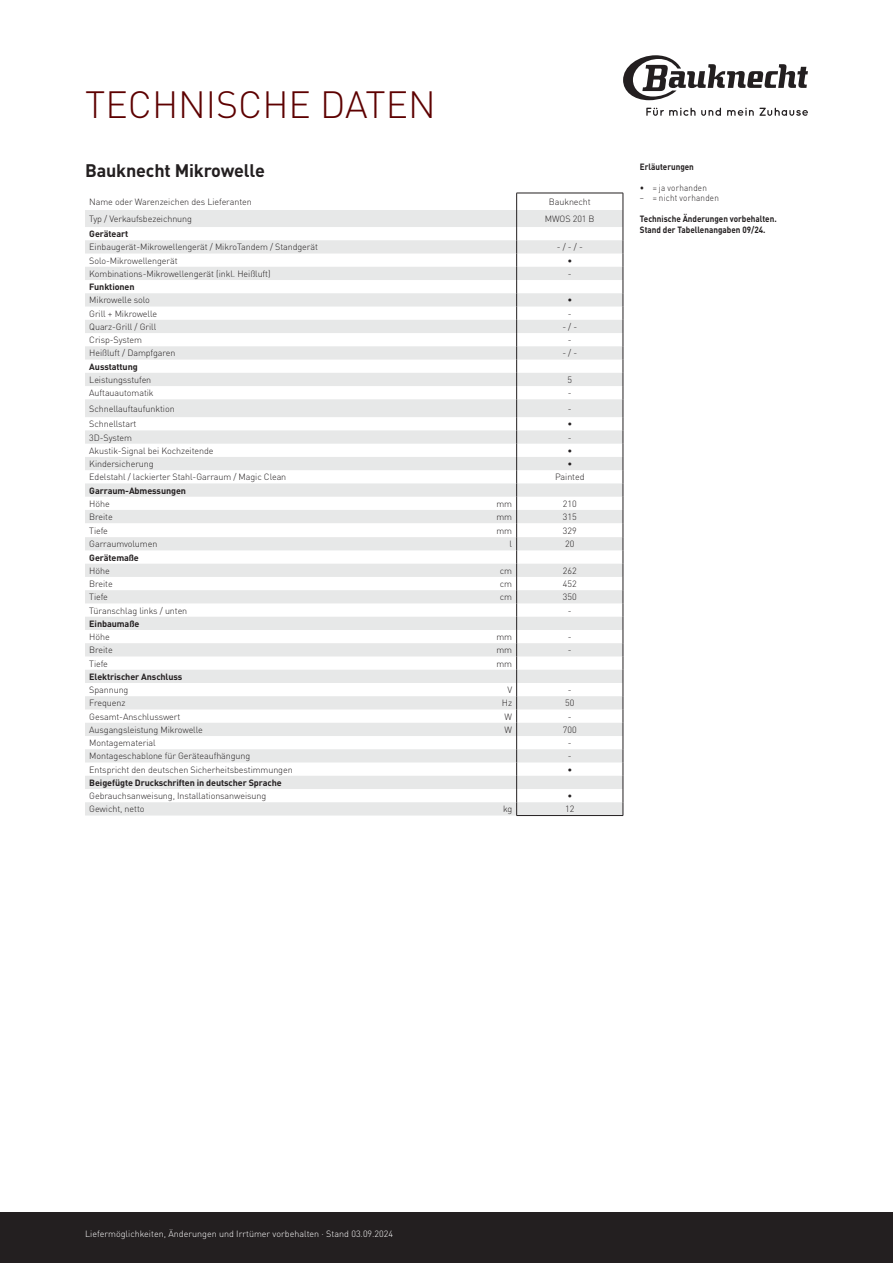
<style>
.page{position:relative;width:893px;height:1263px;background:#fff}
.page>*{position:absolute;margin:0;border:0;box-sizing:border-box;transform-origin:0 0}
.t1{font:300 37.5px "DIN Pro";color:#5d0000}
.t2{font:700 18px "DIN Pro";letter-spacing:-.01em;color:#231f20}
.t3{font:300 9px "DIN Pro";letter-spacing:-.01em;color:#231f20}
.t4{font:700 9px "DIN Pro";letter-spacing:-.01em;color:#231f20}
.t5{font:700 9px/10.5px "DIN Pro";letter-spacing:-.01em;color:#231f20;scale:.9 1}
.t6{font:300 9px "DIN Pro";color:#fff}
.t7{font:300 9px "DIN Pro";letter-spacing:.025em;color:#231f20;scale:.9 1}
.t8{font:300 9px "DIN Pro";letter-spacing:.03em;color:#231f20;scale:.9 1}
</style>
<div class="page">
<div style="left:0;top:1212px;width:893px;height:51px;background:#231f20"></div>
<svg style="left:623px;top:55px;width:185px;height:45px"></svg>
<svg style="left:646px;top:108px;width:75px;height:8px"></svg>
<svg style="left:727px;top:108px;width:81px;height:8px"></svg>
<svg style="left:85px;top:210px;width:538px;height:605px;fill:#edeeee"></svg>
<svg style="left:516px;top:194px;width:1px;height:621px"></svg>
<hr style="left:516px;top:815px;width:107px;height:1px;background:#231f20">
<hr style="left:516px;top:193px;width:107px;height:1px;background:#231f20">
<svg style="left:623px;top:193px;width:1px;height:622px"></svg>
<h1 class="t1" style="left:85px;top:75px;width:352px">TECHNISCHE DATEN</h1>
<h2 class="t2" style="left:85px;top:155px;width:181px">Bauknecht Mikrowelle</h2>
<p class="t3" style="left:89px;top:195px;width:164px">Name oder Warenzeichen des Lieferanten</p>
<p class="t3" style="left:549px;top:195px;width:43px">Bauknecht</p>
<p class="t3" style="left:89px;top:212px;width:104px">Typ / Verkaufsbezeichnung</p>
<p class="t3" style="left:545px;top:212px;width:51px">MWOS 201 B</p>
<p class="t4" style="left:89px;top:226px;width:40px">Geräteart</p>
<p class="t3" style="left:89px;top:240px;width:230px">Einbaugerät-Mikrowellengerät / MikroTandem / Standgerät</p>
<p class="t3" style="left:557px;top:240px;width:28px">- / - / -</p>
<p class="t3" style="left:89px;top:253px;width:90px">Solo-Mikrowellengerät</p>
<p class="t3" style="left:567px;top:253px;width:6px">•</p>
<p class="t3" style="left:89px;top:267px;width:183px">Kombinations-Mikrowellengerät (inkl. Heißluft)</p>
<p class="t3" style="left:568px;top:267px;width:5px">-</p>
<p class="t4" style="left:89px;top:279px;width:47px">Funktionen</p>
<p class="t3" style="left:89px;top:293px;width:62px">Mikrowelle solo</p>
<p class="t3" style="left:567px;top:293px;width:6px">•</p>
<p class="t3" style="left:89px;top:306px;width:69px">Grill + Mikrowelle</p>
<p class="t3" style="left:568px;top:306px;width:5px">-</p>
<p class="t3" style="left:89px;top:320px;width:69px">Quarz-Grill / Grill</p>
<p class="t3" style="left:562px;top:320px;width:16px">- / -</p>
<p class="t3" style="left:89px;top:333px;width:54px">Crisp-System</p>
<p class="t3" style="left:568px;top:333px;width:5px">-</p>
<p class="t3" style="left:89px;top:346px;width:88px">Heißluft / Dampfgaren</p>
<p class="t3" style="left:562px;top:346px;width:16px">- / -</p>
<p class="t4" style="left:89px;top:359px;width:50px">Ausstattung</p>
<p class="t3" style="left:89px;top:373px;width:64px">Leistungsstufen</p>
<p class="t3" style="left:567px;top:373px;width:6px">5</p>
<p class="t3" style="left:89px;top:386px;width:66px">Auftauautomatik</p>
<p class="t3" style="left:568px;top:386px;width:5px">-</p>
<p class="t3" style="left:89px;top:401px;width:87px">Schnellauftaufunktion</p>
<p class="t3" style="left:568px;top:401px;width:5px">-</p>
<p class="t3" style="left:89px;top:417px;width:49px">Schnellstart</p>
<p class="t3" style="left:567px;top:417px;width:6px">•</p>
<p class="t3" style="left:89px;top:430px;width:44px">3D-System</p>
<p class="t3" style="left:568px;top:430px;width:5px">-</p>
<p class="t3" style="left:89px;top:444px;width:126px">Akustik-Signal bei Kochzeitende</p>
<p class="t3" style="left:567px;top:444px;width:6px">•</p>
<p class="t3" style="left:89px;top:457px;width:66px">Kindersicherung</p>
<p class="t3" style="left:567px;top:457px;width:6px">•</p>
<p class="t3" style="left:89px;top:470px;width:199px">Edelstahl / lackierter Stahl-Garraum / Magic Clean</p>
<p class="t3" style="left:555px;top:470px;width:31px">Painted</p>
<p class="t4" style="left:89px;top:483px;width:98px">Garraum-Abmessungen</p>
<p class="t3" style="left:89px;top:497px;width:22px">Höhe</p>
<p class="t3" style="left:496px;top:497px;width:17px">mm</p>
<p class="t3" style="left:563px;top:497px;width:15px">210</p>
<p class="t3" style="left:89px;top:510px;width:25px">Breite</p>
<p class="t3" style="left:496px;top:510px;width:17px">mm</p>
<p class="t3" style="left:563px;top:510px;width:15px">315</p>
<p class="t3" style="left:89px;top:523px;width:20px">Tiefe</p>
<p class="t3" style="left:496px;top:523px;width:17px">mm</p>
<p class="t3" style="left:563px;top:523px;width:15px">329</p>
<p class="t3" style="left:89px;top:537px;width:70px">Garraumvolumen</p>
<p class="t3" style="left:510px;top:537px;width:4px">l</p>
<p class="t3" style="left:565px;top:537px;width:11px">20</p>
<p class="t4" style="left:89px;top:550px;width:51px">Gerätemaße</p>
<p class="t3" style="left:89px;top:564px;width:22px">Höhe</p>
<p class="t3" style="left:500px;top:564px;width:14px">cm</p>
<p class="t3" style="left:563px;top:564px;width:15px">262</p>
<p class="t3" style="left:89px;top:577px;width:25px">Breite</p>
<p class="t3" style="left:500px;top:577px;width:14px">cm</p>
<p class="t3" style="left:563px;top:577px;width:15px">452</p>
<p class="t3" style="left:89px;top:590px;width:20px">Tiefe</p>
<p class="t3" style="left:500px;top:590px;width:14px">cm</p>
<p class="t3" style="left:563px;top:590px;width:15px">350</p>
<p class="t3" style="left:89px;top:603px;width:100px">Türanschlag links / unten</p>
<p class="t3" style="left:568px;top:603px;width:5px">-</p>
<p class="t4" style="left:89px;top:616px;width:52px">Einbaumaße</p>
<p class="t3" style="left:89px;top:630px;width:22px">Höhe</p>
<p class="t3" style="left:496px;top:630px;width:17px">mm</p>
<p class="t3" style="left:568px;top:630px;width:5px">-</p>
<p class="t3" style="left:89px;top:643px;width:25px">Breite</p>
<p class="t3" style="left:496px;top:643px;width:17px">mm</p>
<p class="t3" style="left:568px;top:643px;width:5px">-</p>
<p class="t3" style="left:89px;top:656px;width:20px">Tiefe</p>
<p class="t3" style="left:496px;top:656px;width:17px">mm</p>
<p class="t4" style="left:89px;top:669px;width:95px">Elektrischer Anschluss</p>
<p class="t3" style="left:89px;top:683px;width:41px">Spannung</p>
<p class="t3" style="left:507px;top:683px;width:6px">V</p>
<p class="t3" style="left:568px;top:683px;width:5px">-</p>
<p class="t3" style="left:89px;top:696px;width:38px">Frequenz</p>
<p class="t3" style="left:502px;top:696px;width:12px">Hz</p>
<p class="t3" style="left:565px;top:696px;width:11px">50</p>
<p class="t3" style="left:89px;top:709px;width:93px">Gesamt-Anschlusswert</p>
<p class="t3" style="left:505px;top:709px;width:9px">W</p>
<p class="t3" style="left:568px;top:709px;width:5px">-</p>
<p class="t3" style="left:89px;top:723px;width:115px">Ausgangsleistung Mikrowelle</p>
<p class="t3" style="left:505px;top:723px;width:9px">W</p>
<p class="t3" style="left:563px;top:723px;width:15px">700</p>
<p class="t3" style="left:89px;top:736px;width:68px">Montagematerial</p>
<p class="t3" style="left:568px;top:736px;width:5px">-</p>
<p class="t3" style="left:89px;top:749px;width:163px">Montageschablone für Geräteaufhängung</p>
<p class="t3" style="left:568px;top:749px;width:5px">-</p>
<p class="t3" style="left:89px;top:762px;width:205px">Entspricht den deutschen Sicherheitsbestimmungen</p>
<p class="t3" style="left:567px;top:762px;width:6px">•</p>
<p class="t4" style="left:89px;top:775px;width:194px">Beigefügte Druckschriften in deutscher Sprache</p>
<p class="t3" style="left:89px;top:789px;width:178px">Gebrauchsanweisung, Installationsanweisung</p>
<p class="t3" style="left:567px;top:789px;width:6px">•</p>
<p class="t3" style="left:89px;top:802px;width:57px">Gewicht, netto</p>
<p class="t3" style="left:503px;top:802px;width:11px">kg</p>
<p class="t3" style="left:565px;top:802px;width:11px">12</p>
<p class="t5" style="left:640px;top:160px;width:61px">Erläuterungen</p>
<p class="t8" style="left:640px;top:180px;width:76px">• = ja vorhanden</p>
<p class="t7" style="left:640px;top:191px;width:89px">– = nicht vorhanden</p>
<p class="t5" style="left:640px;top:213px;width:153px">Technische Änderungen vorbehalten.<br>Stand der Tabellenangaben 09/24.</p>
<p class="t6" style="left:85px;top:1226px;width:310px">Liefermöglichkeiten, Änderungen und Irrtümer vorbehalten · Stand 03.09.2024</p>
</div>
